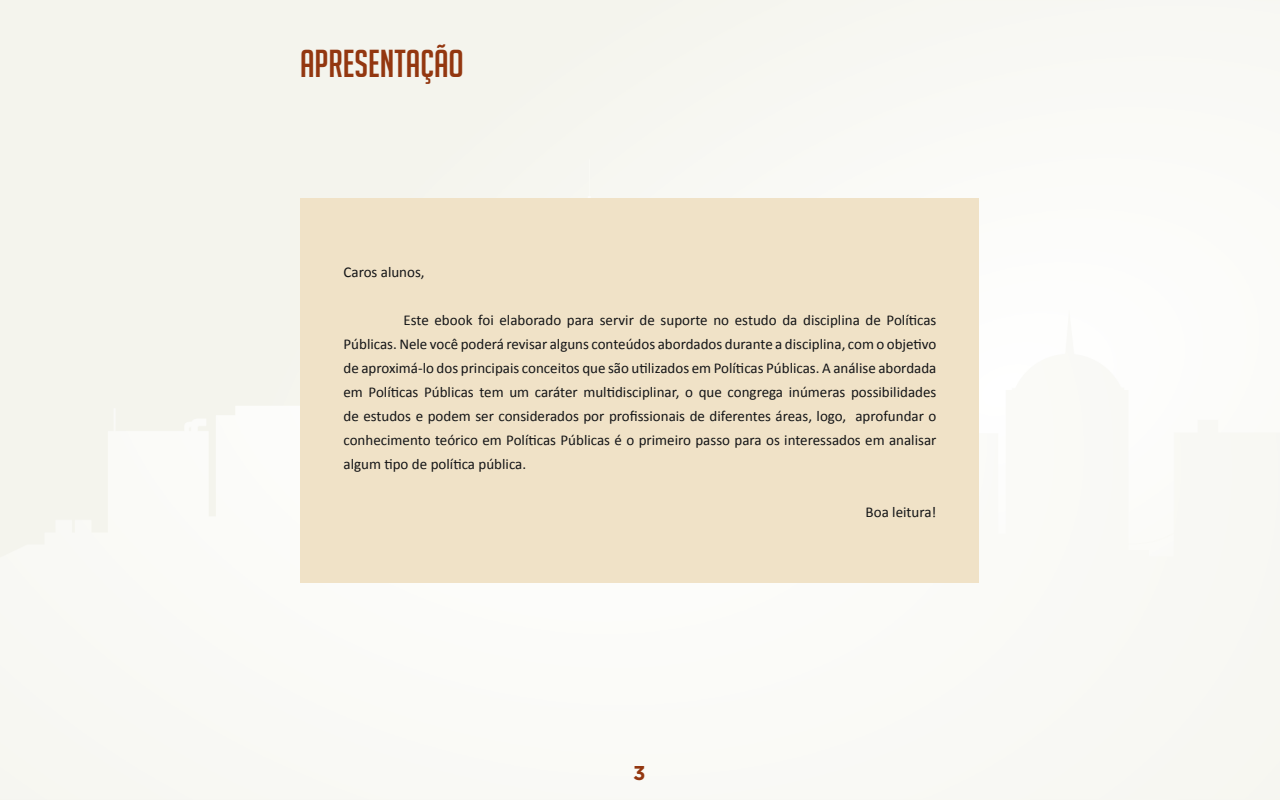
<style>
.page{position:relative;width:1280px;height:800px;background:#fff}
.page>*{position:absolute;margin:0;border:0;box-sizing:border-box;transform-origin:0 0}
.t1{font:38px "Big Noodle Titling";color:#933710}
.t2{font:700 20px "Gotham";color:#933710}
.t3{font:15px/24px "Calibri";color:#141517;text-align:justify}
</style>
<div class="page">
<div style="left:300px;top:198px;width:680px;height:386px;background:#f0e2c7"></div>
<h1 class="t1" style="left:300px;top:43px;width:165px">APRESENTAÇÃO</h1>
<p class="t3" style="left:344px;top:260px;width:83px">Caros alunos,</p>
<p class="t3" style="left:344px;top:308px;width:594px;text-indent:60px">Este ebook foi elaborado para servir de suporte no estudo da disciplina de Políticas Públicas. Nele você poderá revisar alguns conteúdos abordados durante a disciplina, com o objetivo de aproximá-lo dos principais conceitos que são utilizados em Políticas Públicas. A análise abordada em Políticas Públicas tem um caráter multidisciplinar, o que congrega inúmeras possibilidades de estudos e podem ser considerados por profissionais de diferentes áreas, logo, aprofundar o conhecimento teórico em Políticas Públicas é o primeiro passo para os interessados em analisar algum tipo de política pública.</p>
<p class="t3" style="left:866px;top:500px;width:72px">Boa leitura!</p>
<h2 class="t2" style="left:633px;top:761px;width:14px">3</h2>
</div>
